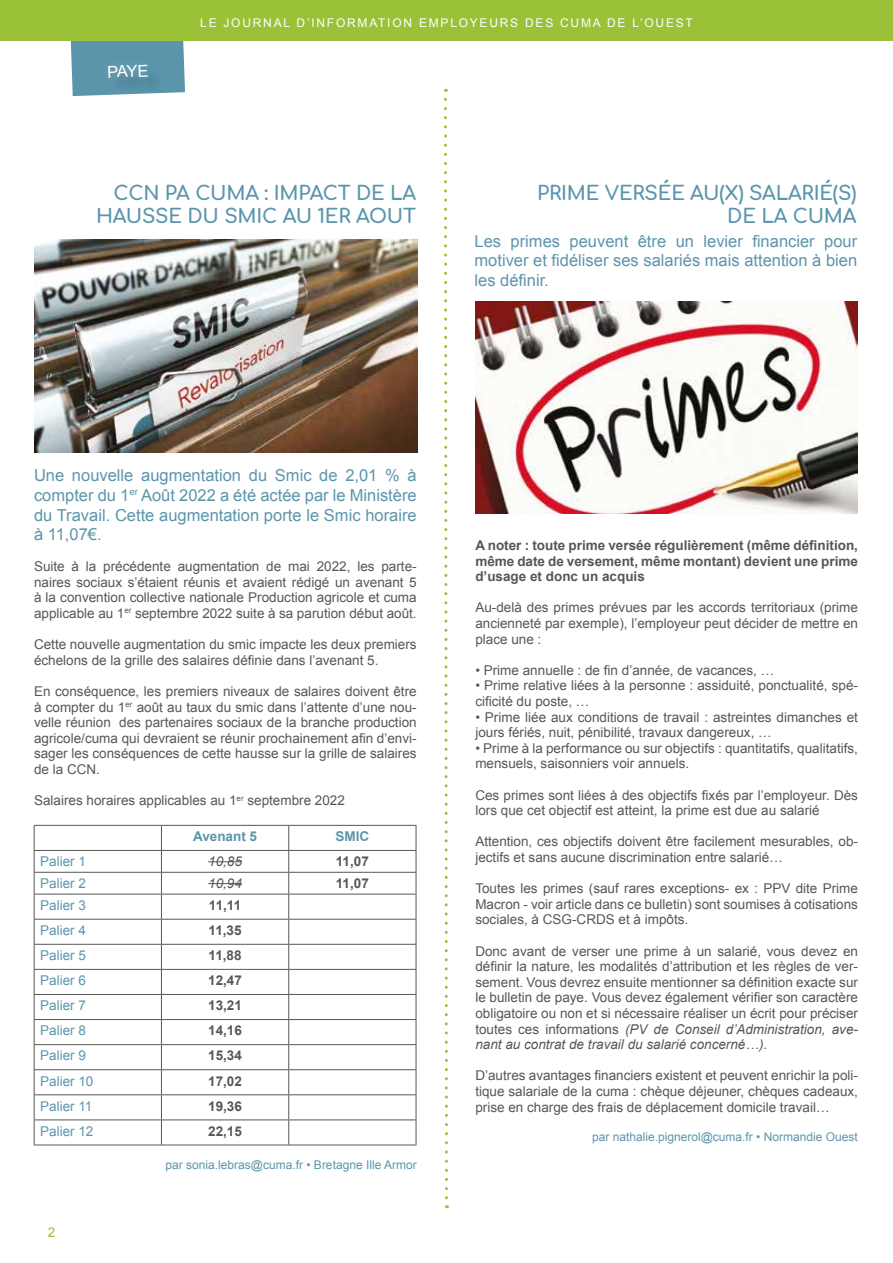
<style>
.page{position:relative;width:893px;height:1263px;background:#fff}
.page>*{position:absolute;margin:0;border:0;box-sizing:border-box;transform-origin:0 0}
.t1{font:700 19.5px/23.4px "Comfortaa";letter-spacing:-.01em;color:#5b95ac;text-align:right}
.t2{font:16.5px/19.8px "Arial";color:#5b95ac;text-align:justify}
.t3{font:16.5px "Arial";color:#fff}
.t4{font:13.5px/15.6px "Arial";color:#575756;text-align:justify}
.t5{font:700 13.5px/15.6px "Arial";color:#575756;text-align:justify}
.t6{font:13.5px "Arial";color:#5b95ac}
.t7{font:700 13.5px "Arial";color:#5b95ac}
.t8{font:italic 13.5px "Arial";color:#575756}
.t9{font:13.5px "Arial";color:#9ac137}
.t10{font:12px "Arial";color:#5b95ac}
.t11{font:12px "Arial";letter-spacing:.145em;color:#fff}
.s1{font-style:italic}
</style>
<div class="page">
<svg style="left:70px;top:40px;width:115px;height:56px;background:#649aad"></svg>
<svg style="left:444px;top:89px;width:5px;height:1119px"></svg>
<div style="left:0;top:0;width:893px;height:40px;background:#9ac137"></div>
<hr style="left:34px;top:825px;width:127px;height:1px;background:#575756">
<hr style="left:161px;top:825px;width:128px;height:1px;background:#575756">
<hr style="left:289px;top:825px;width:127px;height:1px;background:#575756">
<hr style="left:34px;top:850px;width:127px;height:1px;background:#575756">
<hr style="left:161px;top:850px;width:128px;height:1px;background:#575756">
<hr style="left:289px;top:850px;width:127px;height:1px;background:#575756">
<hr style="left:34px;top:872px;width:127px;height:1px;background:#575756">
<hr style="left:161px;top:872px;width:128px;height:1px;background:#575756">
<hr style="left:289px;top:872px;width:127px;height:1px;background:#575756">
<hr style="left:34px;top:894px;width:127px;height:1px;background:#575756">
<hr style="left:161px;top:894px;width:128px;height:1px;background:#575756">
<hr style="left:289px;top:894px;width:127px;height:1px;background:#575756">
<hr style="left:34px;top:919px;width:127px;height:1px;background:#575756">
<hr style="left:161px;top:919px;width:128px;height:1px;background:#575756">
<hr style="left:289px;top:919px;width:127px;height:1px;background:#575756">
<hr style="left:34px;top:944px;width:127px;height:1px;background:#575756">
<hr style="left:161px;top:944px;width:128px;height:1px;background:#575756">
<hr style="left:289px;top:944px;width:127px;height:1px;background:#575756">
<hr style="left:34px;top:969px;width:127px;height:1px;background:#575756">
<hr style="left:161px;top:969px;width:128px;height:1px;background:#575756">
<hr style="left:289px;top:969px;width:127px;height:1px;background:#575756">
<hr style="left:34px;top:994px;width:127px;height:1px;background:#575756">
<hr style="left:161px;top:994px;width:128px;height:1px;background:#575756">
<hr style="left:289px;top:994px;width:127px;height:1px;background:#575756">
<hr style="left:34px;top:1019px;width:127px;height:1px;background:#575756">
<hr style="left:161px;top:1019px;width:128px;height:1px;background:#575756">
<hr style="left:289px;top:1019px;width:127px;height:1px;background:#575756">
<hr style="left:34px;top:1044px;width:127px;height:1px;background:#575756">
<hr style="left:161px;top:1044px;width:128px;height:1px;background:#575756">
<hr style="left:289px;top:1044px;width:127px;height:1px;background:#575756">
<hr style="left:34px;top:1069px;width:127px;height:1px;background:#575756">
<hr style="left:161px;top:1069px;width:128px;height:1px;background:#575756">
<hr style="left:289px;top:1069px;width:127px;height:1px;background:#575756">
<hr style="left:34px;top:1094px;width:127px;height:1px;background:#575756">
<hr style="left:161px;top:1094px;width:128px;height:1px;background:#575756">
<hr style="left:289px;top:1094px;width:127px;height:1px;background:#575756">
<hr style="left:34px;top:1119px;width:127px;height:1px;background:#575756">
<svg style="left:34px;top:826px;width:1px;height:318px"></svg>
<hr style="left:161px;top:1119px;width:128px;height:1px;background:#575756">
<svg style="left:161px;top:826px;width:1px;height:318px"></svg>
<hr style="left:289px;top:1119px;width:127px;height:1px;background:#575756">
<svg style="left:288px;top:826px;width:1px;height:318px"></svg>
<svg style="left:416px;top:826px;width:1px;height:318px"></svg>
<hr style="left:34px;top:1144px;width:127px;height:1px;background:#575756">
<hr style="left:161px;top:1144px;width:128px;height:1px;background:#575756">
<hr style="left:289px;top:1144px;width:127px;height:1px;background:#575756">
<hr style="left:208px;top:861px;width:34px;height:1px;background:#575756">
<hr style="left:208px;top:883px;width:34px;height:1px;background:#575756">
<img style="left:34px;top:239px;width:383px;height:213px">
<img style="left:475px;top:302px;width:383px;height:212px">
<p class="t3" style="left:107px;top:61px;width:43px;rotate:-2deg">PAYE</p>
<p class="t11" style="left:200px;top:15px;width:494px">LE JOURNAL D’INFORMATION EMPLOYEURS DES CUMA DE L’OUEST</p>
<h1 class="t1" style="left:96px;top:178px;width:322px">CCN PA CUMA : IMPACT DE LA<br>HAUSSE DU SMIC AU 1ER AOUT</h1>
<h1 class="t1" style="left:537px;top:178px;width:321px">PRIME VERSÉE AU(X) SALARIÉ(S)<br>DE LA CUMA</h1>
<p class="t2" style="left:475px;top:231px;width:384px">Les primes peuvent être un levier financier pour motiver et fidéliser ses salariés mais attention à bien les définir.</p>
<p class="t2" style="left:34px;top:465px;width:384px">Une nouvelle augmentation du Smic de 2,01 % à compter du 1<sup>er</sup> Août 2022 a été actée par le Ministère du Travail. Cette augmentation porte le Smic horaire à 11,07€.</p>
<p class="t4" style="left:34px;top:559px;width:384px">Suite à la précédente augmentation de mai 2022, les parte&shy;naires sociaux s’étaient réunis et avaient rédigé un avenant 5 à la convention collective nationale Production agricole et cuma applicable au 1<sup>er</sup> septembre 2022 suite à sa parution début août.</p>
<p class="t4" style="left:34px;top:637px;width:384px">Cette nouvelle augmentation du smic impacte les deux premiers échelons de la grille des salaires définie dans l’avenant 5.</p>
<p class="t4" style="left:34px;top:683px;width:384px">En conséquence, les premiers niveaux de salaires doivent être à compter du 1<sup>er</sup> août au taux du smic dans l’attente d’une nou&shy;velle réunion des partenaires sociaux de la branche production agricole/cuma qui devraient se réunir prochainement afin d’envi&shy;sager les conséquences de cette hausse sur la grille de salaires de la CCN.</p>
<p class="t4" style="left:34px;top:793px;width:312px">Salaires horaires applicables au 1<sup>er</sup> septembre 2022</p>
<p class="t7" style="left:193px;top:827px;width:66px">Avenant 5</p>
<p class="t7" style="left:335px;top:827px;width:35px">SMIC</p>
<p class="t6" style="left:40px;top:853px;width:47px">Palier 1</p>
<p class="t8" style="left:208px;top:853px;width:35px">10,85</p>
<p class="t5" style="left:336px;top:854px;width:35px">11,07</p>
<p class="t6" style="left:40px;top:874px;width:47px">Palier 2</p>
<p class="t8" style="left:208px;top:875px;width:35px">10,94</p>
<p class="t5" style="left:336px;top:876px;width:35px">11,07</p>
<p class="t6" style="left:40px;top:896px;width:47px">Palier 3</p>
<p class="t5" style="left:209px;top:898px;width:34px">11,11</p>
<p class="t6" style="left:40px;top:921px;width:47px">Palier 4</p>
<p class="t5" style="left:209px;top:923px;width:35px">11,35</p>
<p class="t6" style="left:40px;top:946px;width:47px">Palier 5</p>
<p class="t5" style="left:209px;top:948px;width:35px">11,88</p>
<p class="t6" style="left:40px;top:971px;width:47px">Palier 6</p>
<p class="t5" style="left:208px;top:973px;width:35px">12,47</p>
<p class="t6" style="left:40px;top:997px;width:47px">Palier 7</p>
<p class="t5" style="left:208px;top:998px;width:35px">13,21</p>
<p class="t6" style="left:40px;top:1022px;width:47px">Palier 8</p>
<p class="t5" style="left:208px;top:1023px;width:35px">14,16</p>
<p class="t6" style="left:40px;top:1047px;width:47px">Palier 9</p>
<p class="t5" style="left:208px;top:1048px;width:35px">15,34</p>
<p class="t6" style="left:40px;top:1072px;width:55px">Palier 10</p>
<p class="t5" style="left:208px;top:1073px;width:35px">17,02</p>
<p class="t6" style="left:40px;top:1097px;width:54px">Palier 11</p>
<p class="t5" style="left:208px;top:1098px;width:35px">19,36</p>
<p class="t6" style="left:40px;top:1122px;width:55px">Palier 12</p>
<p class="t5" style="left:208px;top:1123px;width:35px">22,15</p>
<p class="t9" style="left:48px;top:1223px;width:9px">2</p>
<p class="t10" style="left:166px;top:1157px;width:253px">par sonia.lebras@cuma.fr • Bretagne Ille Armor</p>
<p class="t5" style="left:475px;top:538px;width:384px">A noter : toute prime versée régulièrement (même définition, même date de versement, même montant) devient une prime d’usage et donc un acquis</p>
<p class="t4" style="left:475px;top:600px;width:384px">Au-delà des primes prévues par les accords territoriaux (prime ancienneté par exemple), l’employeur peut décider de mettre en place une :</p>
<p class="t4" style="left:475px;top:662px;width:300px">• Prime annuelle : de fin d’année, de vacances, …</p>
<p class="t4" style="left:475px;top:678px;width:384px">• Prime relative liées à la personne : assiduité, ponctualité, spé&shy;cificité du poste, …</p>
<p class="t4" style="left:475px;top:709px;width:384px">• Prime liée aux conditions de travail : astreintes dimanches et jours fériés, nuit, pénibilité, travaux dangereux, …</p>
<p class="t4" style="left:475px;top:740px;width:384px">• Prime à la performance ou sur objectifs : quantitatifs, qualitatifs, mensuels, saisonniers voir annuels.</p>
<p class="t4" style="left:475px;top:787px;width:384px">Ces primes sont liées à des objectifs fixés par l’employeur. Dès lors que cet objectif est atteint, la prime est due au salarié</p>
<p class="t4" style="left:475px;top:834px;width:384px">Attention, ces objectifs doivent être facilement mesurables, ob&shy;jectifs et sans aucune discrimination entre salarié…</p>
<p class="t4" style="left:475px;top:881px;width:384px">Toutes les primes (sauf rares exceptions- ex : PPV dite Prime Macron - voir article dans ce bulletin) sont soumises à cotisations sociales, à CSG-CRDS et à impôts.</p>
<p class="t4" style="left:475px;top:943px;width:384px">Donc avant de verser une prime à un salarié, vous devez en définir la nature, les modalités d’attribution et les règles de ver&shy;sement. Vous devrez ensuite mentionner sa définition exacte sur le bulletin de paye. Vous devez également vérifier son caractère obligatoire ou non et si nécessaire réaliser un écrit pour préciser toutes ces informations <span class="s1">(PV de Conseil d’Administration, ave&shy;nant au contrat de travail du salarié concerné…)</span>.</p>
<p class="t4" style="left:475px;top:1068px;width:384px">D’autres avantages financiers existent et peuvent enrichir la poli&shy;tique salariale de la cuma : chèque déjeuner, chèques cadeaux, prise en charge des frais de déplacement domicile travail…</p>
<p class="t10" style="left:592px;top:1129px;width:267px">par nathalie.pignerol@cuma.fr • Normandie Ouest</p>
</div>
